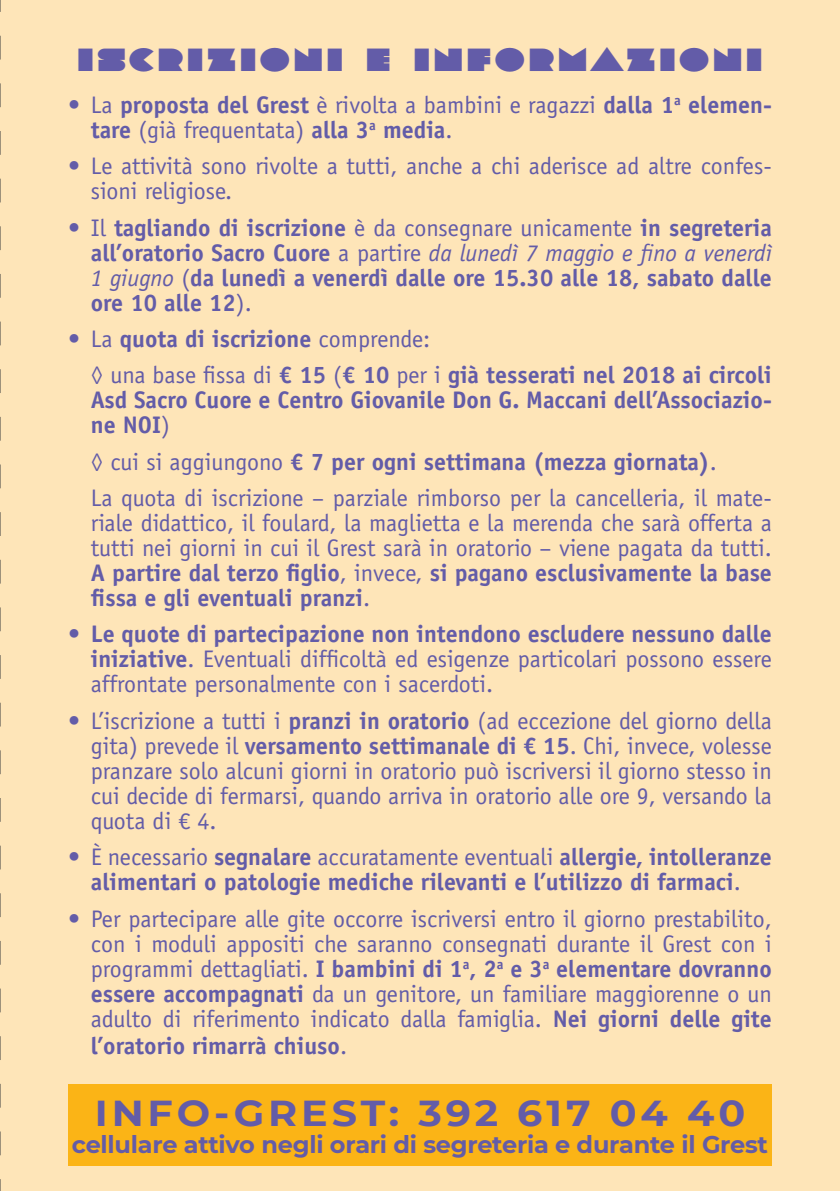
<style>
.page{position:relative;width:840px;height:1191px;background:#fff}
.page>*{position:absolute;margin:0;border:0;box-sizing:border-box;transform-origin:0 0}
.t1{font:700 36px "Montserrat";letter-spacing:.1em;color:#635ca8;scale:1.1 1}
.t2{font:32px "Lot";letter-spacing:.1em;color:#635ca8;scale:1.2 1}
.t3{font:24px/25px "Officina Sans Std";color:#635ca8;text-align:justify}
.t4{font:700 24px/25px "Officina Sans Std";color:#635ca8;text-align:justify}
.t5{font:700 24px "Montserrat";letter-spacing:-.01em;color:#635ca8}
.s1{font-weight:700}
.s2{font-weight:400}
.s3{font-weight:400;font-style:italic}
</style>
<div class="page">
<div style="left:0;top:0;width:839px;height:1191px;background:#fee5b8"></div>
<div style="left:68px;top:1084px;width:703px;height:82px;background:#fbb416"></div>
<svg style="left:0;top:0;width:1px;height:1191px"></svg>
<p class="t2" style="left:78px;top:47px;width:571px">ISCRIZIONI E INFORMAZIONI</p>
<p class="t3" style="left:91px;top:92px;width:682px;text-indent:-23px">• La <span class="s1">proposta del Grest</span> è rivolta a bambini e ragazzi <span class="s1">dalla 1</span><sup>a</sup> <span class="s1">elemen&shy;tare</span> (già frequentata) <span class="s1">alla 3</span><sup>a</sup> <span class="s1">media</span>.</p>
<p class="t3" style="left:91px;top:154px;width:682px;text-indent:-23px">• Le attività sono rivolte a tutti, anche a chi aderisce ad altre confes&shy;sioni religiose.</p>
<p class="t4" style="left:91px;top:215px;width:682px;text-indent:-23px"><span class="s2">• Il</span> tagliando di iscrizione <span class="s2">è da consegnare unicamente</span> in segreteria all’oratorio Sacro Cuore <span class="s2">a partire</span> <span class="s3">da lunedì 7 maggio e fino a venerdì 1 giugno</span> <span class="s2">(</span>da lunedì a venerdì dalle ore 15.30 alle 18, sabato dalle ore 10 alle 12<span class="s2">).</span></p>
<p class="t4" style="left:68px;top:326px;width:363px"><span class="s2">• La</span> quota di iscrizione <span class="s2">comprende:</span></p>
<p class="t4" style="left:91px;top:362px;width:682px"><span class="s2">◊ una base fissa di</span> € 15 <span class="s2">(</span>€ 10 <span class="s2">per i</span> già tesserati nel 2018 ai circoli Asd Sacro Cuore e Centro Giovanile Don G. Maccani dell’Associazio&shy;ne NOI<span class="s2">)</span></p>
<p class="t4" style="left:91px;top:449px;width:627px"><span class="s2">◊ cui si aggiungono</span> € 7 per ogni settimana (mezza giornata)<span class="s2">.</span></p>
<p class="t3" style="left:91px;top:485px;width:682px">La quota di iscrizione – parziale rimborso per la cancelleria, il mate&shy;riale didattico, il foulard, la maglietta e la merenda che sarà offerta a tutti nei giorni in cui il Grest sarà in oratorio – viene pagata da tutti.<br><span class="s1">A partire dal terzo figlio</span>, invece, <span class="s1">si pagano esclusivamente la base fissa e gli eventuali pranzi</span>.</p>
<p class="t3" style="left:91px;top:622px;width:682px;text-indent:-23px"><span class="s1">• Le quote di partecipazione non intendono escludere nessuno dalle iniziative</span>. Eventuali difficoltà ed esigenze particolari possono essere affrontate personalmente con i sacerdoti.</p>
<p class="t3" style="left:91px;top:708px;width:682px;text-indent:-23px">• L’iscrizione a tutti i <span class="s1">pranzi in oratorio</span> (ad eccezione del giorno della gita) prevede il <span class="s1">versamento settimanale di € 15</span>. Chi, invece, volesse pranzare solo alcuni giorni in oratorio può iscriversi il giorno stesso in cui decide di fermarsi, quando arriva in oratorio alle ore 9, versando la quota di € 4.</p>
<p class="t4" style="left:68px;top:844px;width:704px;text-align:center"><span class="s2">• È necessario</span> segnalare <span class="s2">accuratamente eventuali</span> allergie, intolleranze alimentari o patologie mediche rilevanti e l’utilizzo di farmaci<span class="s2">.</span></p>
<p class="t3" style="left:91px;top:905px;width:682px;text-indent:-23px">• Per partecipare alle gite occorre iscriversi entro il giorno prestabilito, con i moduli appositi che saranno consegnati durante il Grest con i programmi dettagliati. <span class="s1">I bambini di 1</span><sup>a</sup><span class="s1">, 2</span><sup>a</sup> <span class="s1">e 3</span><sup>a</sup> <span class="s1">elementare dovranno essere accompagnati</span> da un genitore, un familiare maggiorenne o un adulto di riferimento indicato dalla famiglia. <span class="s1">Nei giorni delle gite l’oratorio rimarrà chiuso</span>.</p>
<p class="t1" style="left:95px;top:1087px;width:592px">INFO-GREST: 392 617 04 40</p>
<p class="t5" style="left:72px;top:1127px;width:697px">cellulare attivo negli orari di segreteria e durante il Grest</p>
</div>
